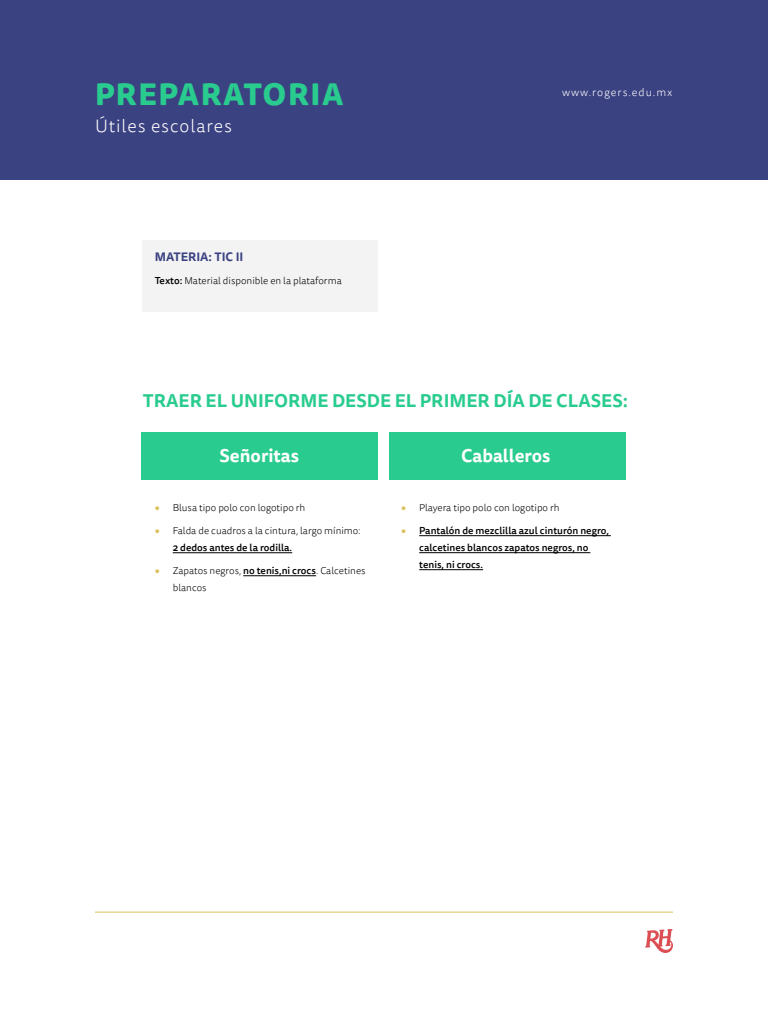
<style>
.page{position:relative;width:768px;height:1024px;background:#fff}
.page>*{position:absolute;margin:0;border:0;box-sizing:border-box;transform-origin:0 0}
.t1{font:800 30px "Tisa Sans Pro";letter-spacing:.05em;color:#29cc8e}
.t2{font:700 18px "Tisa Sans Pro";color:#29cc8e}
.t3{font:700 18px "Tisa Sans Pro";color:#fff}
.t4{font:300 18px "Tisa Sans Pro";letter-spacing:.05em;color:#fff}
.t5{font:700 12px "Tisa Sans Pro";color:#3b4282}
.t6{font:300 11px "Tisa Sans Pro";letter-spacing:.09em;color:#fff}
.t7{font:300 10px/17px "Tisa Sans Pro";color:#000}
.t8{font:500 10px/17px "Tisa Sans Pro";color:#000}
.s1{font-weight:500}
.s2{font-weight:700;font-size:11px;color:#dbc25e}
</style>
<div class="page">
<div style="left:0;top:0;width:768px;height:180px;background:#3b4282"></div>
<hr style="left:95px;top:912px;width:578px;height:1px;background:#dbc25e">
<svg style="left:645px;top:929px;width:28px;height:24px"></svg>
<div style="left:143px;top:240px;width:235px;height:72px;background:#f3f3f4"></div>
<div style="left:142px;top:432px;width:236px;height:48px;background:#29cc8e"></div>
<div style="left:390px;top:432px;width:236px;height:48px;background:#29cc8e"></div>
<hr style="left:173px;top:552px;width:119px;height:1px;background:#000">
<hr style="left:243px;top:575px;width:73px;height:1px;background:#000">
<hr style="left:419px;top:535px;width:192px;height:1px;background:#000">
<hr style="left:419px;top:552px;width:171px;height:1px;background:#000">
<hr style="left:419px;top:569px;width:64px;height:1px;background:#000">
<h1 class="t1" style="left:95px;top:72px;width:250px">PREPARATORIA</h1>
<p class="t6" style="left:562px;top:85px;width:112px">www.rogers.edu.mx</p>
<h2 class="t4" style="left:95px;top:114px;width:139px">Útiles escolares</h2>
<p class="t5" style="left:155px;top:248px;width:90px">MATERIA: TIC II</p>
<p class="t7" style="left:155px;top:272px;width:189px"><span class="s1">Texto:</span> Material disponible en la plataforma</p>
<h2 class="t2" style="left:143px;top:388px;width:487px">TRAER EL UNIFORME DESDE EL PRIMER DÍA DE CLASES:</h2>
<h2 class="t3" style="left:219px;top:443px;width:81px">Señoritas</h2>
<h2 class="t3" style="left:461px;top:443px;width:91px">Caballeros</h2>
<p class="t7" style="left:155px;top:500px;width:152px"><span class="s2">•</span> Blusa tipo polo con logotipo rh</p>
<p class="t7" style="left:173px;top:523px;width:189px;text-indent:-18px"><span class="s2">•</span> Falda de cuadros a la cintura, largo mínimo:<br><span class="s1">2 dedos antes de la rodilla.</span></p>
<p class="t7" style="left:173px;top:563px;width:194px;text-indent:-18px"><span class="s2">•</span> Zapatos negros, <span class="s1">no tenis,ni crocs</span>. Calcetines blancos</p>
<p class="t7" style="left:401px;top:500px;width:160px"><span class="s2">•</span> Playera tipo polo con logotipo rh</p>
<p class="t8" style="left:419px;top:522px;width:191px;text-indent:-18px"><span class="s2">•</span> Pantalón de mezclilla azul cinturón negro, calcetines blancos zapatos negros, no tenis, ni crocs.</p>
</div>
